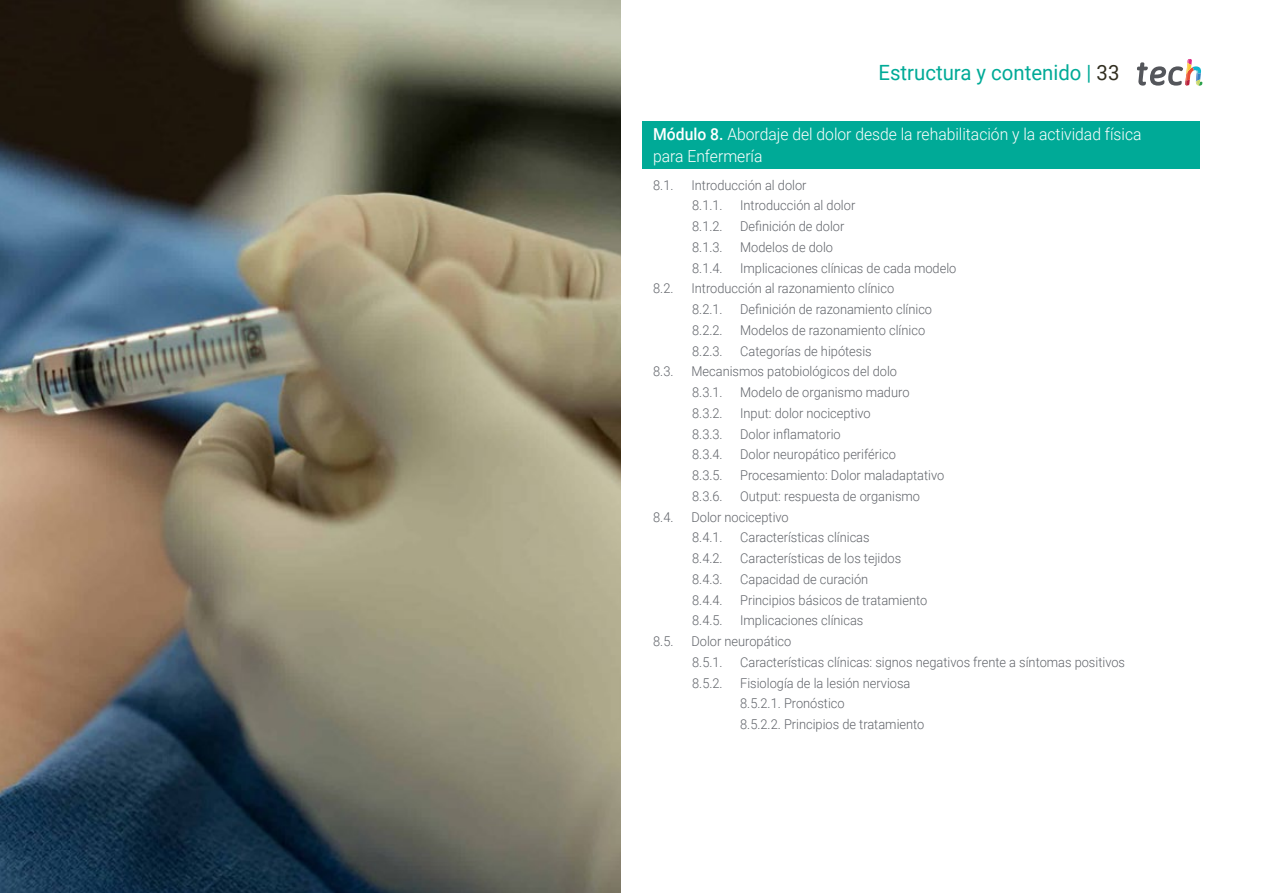
<style>
.page{position:relative;width:1263px;height:893px;background:#fff}
.page>*{position:absolute;margin:0;border:0;box-sizing:border-box;transform-origin:0 0}
.t1{font:21px "Roboto";color:#00aa97}
.t2{font:300 16.5px/22.5px "Roboto";color:#fff;scale:.95 1}
.t3{font:300 13.5px/20.7px "Roboto";color:#61646a;scale:.95 1}
.s1{color:#312e20}
.s2{font-weight:500}
</style>
<div class="page">
<img style="left:0;top:0;width:621px;height:893px">
<svg style="left:1137px;top:59px;width:65px;height:27px"></svg>
<div style="left:642px;top:121px;width:557px;height:48px;background:#00aa97"></div>
<h1 class="t1" style="left:878px;top:57px;width:242px">Estructura y contenido | <span class="s1">33</span></h1>
<p class="t2" style="left:653px;top:122px;width:515px"><span class="s2">Módulo 8.</span> Abordaje del dolor desde la rehabilitación y la actividad física para Enfermería</p>
<p class="t3" style="left:653px;top:174px;width:23px">8.1.</p>
<p class="t3" style="left:691px;top:174px;width:123px">Introducción al dolor<br>8.1.1.</p>
<p class="t3" style="left:740px;top:195px;width:123px">Introducción al dolor</p>
<p class="t3" style="left:692px;top:215px;width:34px">8.1.2.</p>
<p class="t3" style="left:740px;top:215px;width:111px">Definición de dolor</p>
<p class="t3" style="left:692px;top:236px;width:34px">8.1.3.</p>
<p class="t3" style="left:740px;top:236px;width:99px">Modelos de dolo</p>
<p class="t3" style="left:692px;top:257px;width:34px">8.1.4.</p>
<p class="t3" style="left:740px;top:257px;width:229px">Implicaciones clínicas de cada modelo</p>
<p class="t3" style="left:653px;top:278px;width:23px">8.2.</p>
<p class="t3" style="left:691px;top:278px;width:215px">Introducción al razonamiento clínico<br>8.2.1.</p>
<p class="t3" style="left:740px;top:298px;width:204px">Definición de razonamiento clínico</p>
<p class="t3" style="left:692px;top:319px;width:34px">8.2.2.</p>
<p class="t3" style="left:740px;top:319px;width:196px">Modelos de razonamiento clínico</p>
<p class="t3" style="left:692px;top:340px;width:34px">8.2.3.</p>
<p class="t3" style="left:740px;top:340px;width:140px">Categorías de hipótesis</p>
<p class="t3" style="left:653px;top:361px;width:23px">8.3.</p>
<p class="t3" style="left:691px;top:361px;width:218px">Mecanismos patobiológicos del dolo<br>8.3.1.</p>
<p class="t3" style="left:740px;top:381px;width:180px">Modelo de organismo maduro</p>
<p class="t3" style="left:692px;top:402px;width:34px">8.3.2.</p>
<p class="t3" style="left:740px;top:402px;width:139px">Input: dolor nociceptivo</p>
<p class="t3" style="left:692px;top:423px;width:34px">8.3.3.</p>
<p class="t3" style="left:740px;top:423px;width:107px">Dolor inflamatorio</p>
<p class="t3" style="left:692px;top:444px;width:34px">8.3.4.</p>
<p class="t3" style="left:740px;top:444px;width:165px">Dolor neuropático periférico</p>
<p class="t3" style="left:692px;top:464px;width:34px">8.3.5.</p>
<p class="t3" style="left:740px;top:464px;width:216px">Procesamiento: Dolor maladaptativo</p>
<p class="t3" style="left:692px;top:485px;width:34px">8.3.6.</p>
<p class="t3" style="left:740px;top:485px;width:191px">Output: respuesta de organismo</p>
<p class="t3" style="left:653px;top:506px;width:23px">8.4.</p>
<p class="t3" style="left:691px;top:506px;width:104px">Dolor nociceptivo<br>8.4.1.</p>
<p class="t3" style="left:740px;top:527px;width:138px">Características clínicas</p>
<p class="t3" style="left:692px;top:547px;width:34px">8.4.2.</p>
<p class="t3" style="left:740px;top:547px;width:171px">Características de los tejidos</p>
<p class="t3" style="left:692px;top:568px;width:34px">8.4.3.</p>
<p class="t3" style="left:740px;top:568px;width:136px">Capacidad de curación</p>
<p class="t3" style="left:692px;top:589px;width:34px">8.4.4.</p>
<p class="t3" style="left:740px;top:589px;width:198px">Principios básicos de tratamiento</p>
<p class="t3" style="left:692px;top:610px;width:34px">8.4.5.</p>
<p class="t3" style="left:740px;top:610px;width:131px">Implicaciones clínicas</p>
<p class="t3" style="left:653px;top:630px;width:23px">8.5.</p>
<p class="t3" style="left:691px;top:630px;width:107px">Dolor neuropático<br>8.5.1.</p>
<p class="t3" style="left:740px;top:651px;width:407px">Características clínicas: signos negativos frente a síntomas positivos</p>
<p class="t3" style="left:692px;top:672px;width:34px">8.5.2.</p>
<p class="t3" style="left:740px;top:672px;width:195px">Fisiología de la lesión nerviosa<br>8.5.2.1. Pronóstico<br>8.5.2.2. Principios de tratamiento</p>
</div>
